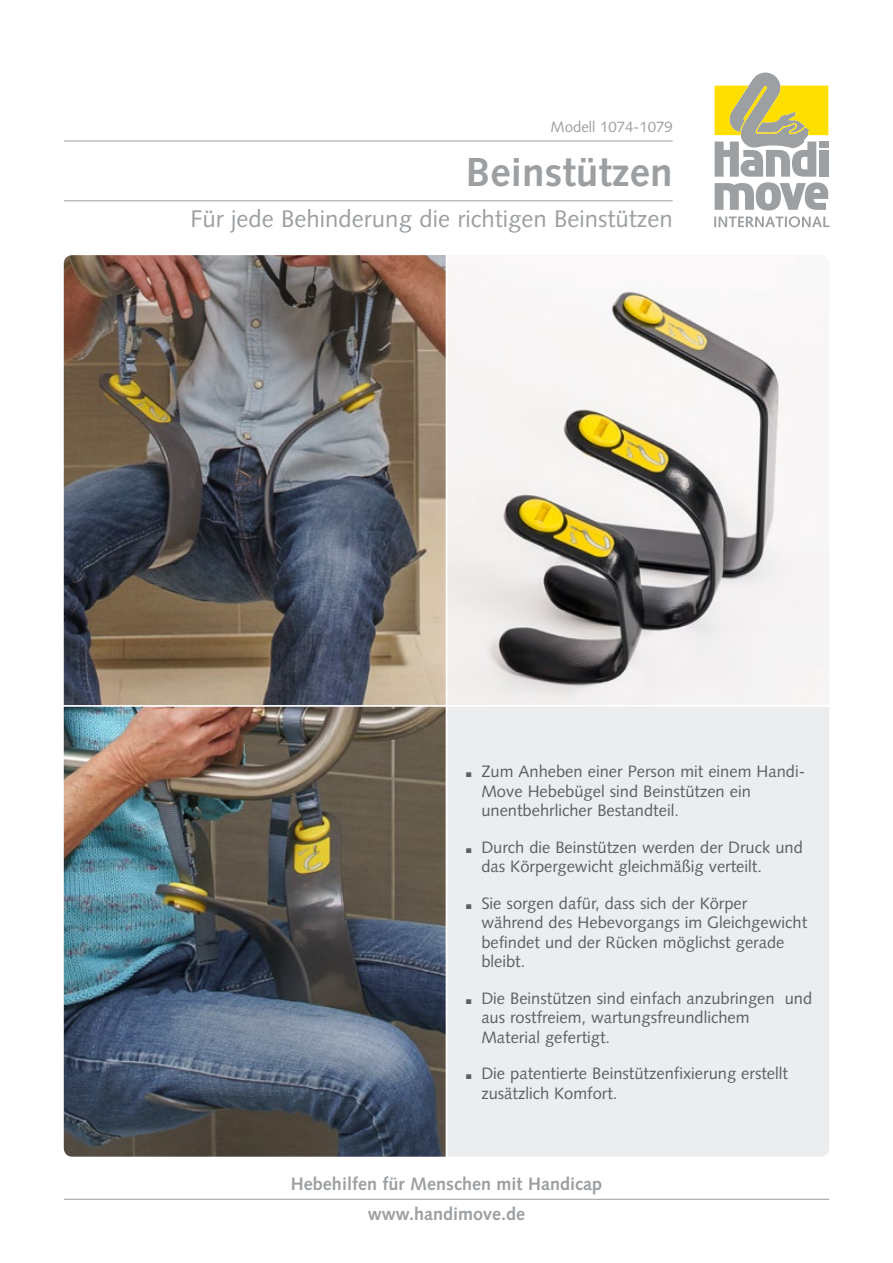
<style>
.page{position:relative;width:893px;height:1263px;background:#fff}
.page>*{position:absolute;margin:0;border:0;box-sizing:border-box;transform-origin:0 0}
.t1{font:700 40.5px "Syntax";color:#9ca0a3}
.t2{font:24px "Syntax";color:#9ca0a3}
.t3{font:700 18px/30px "Syntax";color:#9ca0a3;text-align:center}
.t4{font:16.5px/19.5px "Syntax";color:#5d5f60}
.t5{font:15px "Syntax";color:#9ca0a3}
.s1{font-weight:900;font-size:27px}
</style>
<div class="page">
<svg style="left:714px;top:72px;width:115px;height:155px"></svg>
<img style="left:64px;top:255px;width:765px;height:450px">
<img style="left:64px;top:707px;width:382px;height:450px">
<div style="left:447px;top:707px;width:382px;height:450px;background:#ecedee"></div>
<hr style="left:64px;top:1199px;width:765px;height:1px;background:#9ca0a3">
<hr style="left:64px;top:141px;width:609px;height:1px;background:#9ca0a3">
<hr style="left:64px;top:200px;width:609px;height:1px;background:#9ca0a3">
<p class="t5" style="left:551px;top:118px;width:124px">Modell 1074-1079</p>
<h1 class="t1" style="left:466px;top:149px;width:208px">Beinstützen</h1>
<h2 class="t2" style="left:191px;top:204px;width:484px">Für jede Behinderung die richtigen Beinstützen</h2>
<p class="t4" style="left:481px;top:762px;width:325px;text-indent:-17px"><span class="s1">.</span> Zum Anheben einer Person mit einem Handi-<br>Move Hebebügel sind Beinstützen ein unentbehrlicher Bestandteil.</p>
<p class="t4" style="left:481px;top:837px;width:323px;text-indent:-17px"><span class="s1">.</span> Durch die Beinstützen werden der Druck und das Körpergewicht gleichmäßig verteilt.</p>
<p class="t4" style="left:481px;top:893px;width:327px;text-indent:-17px"><span class="s1">.</span> Sie sorgen dafür, dass sich der Körper während des Hebevorgangs im Gleichgewicht befindet und der Rücken möglichst gerade bleibt.</p>
<p class="t4" style="left:481px;top:988px;width:332px;text-indent:-17px"><span class="s1">.</span> Die Beinstützen sind einfach anzubringen und aus rostfreiem, wartungsfreundlichem<br>Material gefertigt.</p>
<p class="t4" style="left:481px;top:1064px;width:308px;text-indent:-17px"><span class="s1">.</span> Die patentierte Beinstützenfixierung erstellt zusätzlich Komfort.</p>
<p class="t3" style="left:291px;top:1169px;width:313px">Hebehilfen für Menschen mit Handicap www.handimove.de</p>
</div>
